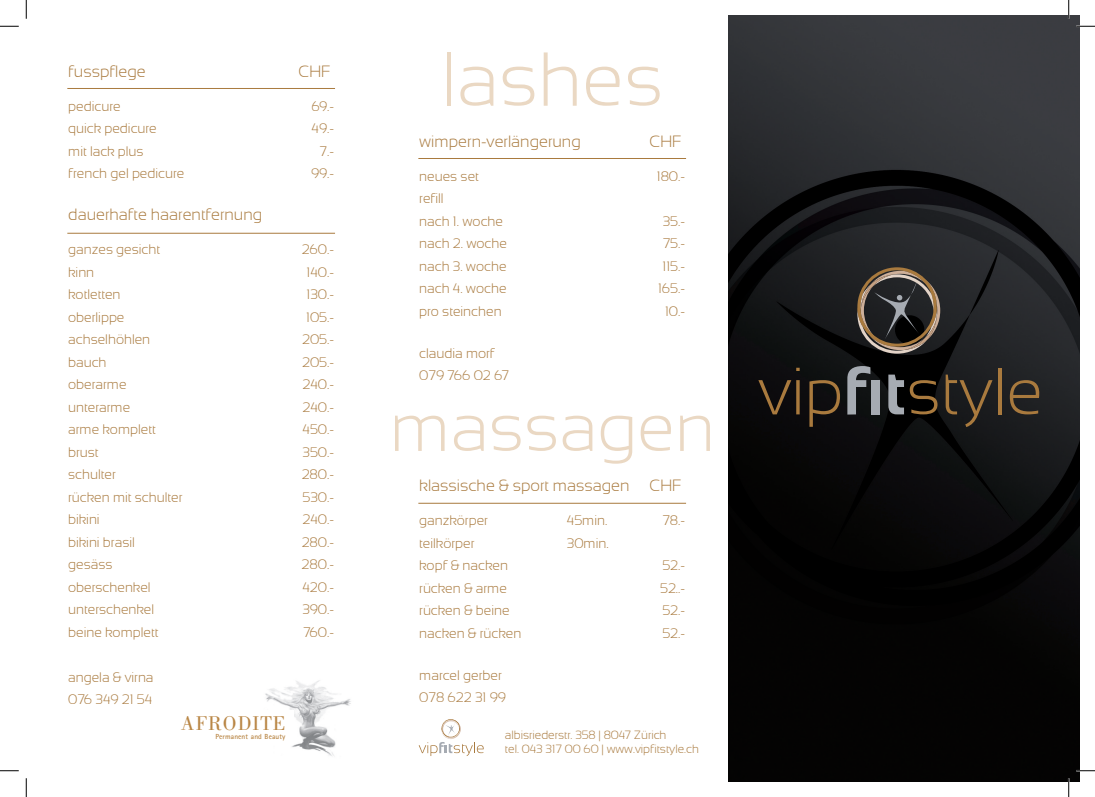
<style>
.page{position:relative;width:1095px;height:797px;background:#fff}
.page>*{position:absolute;margin:0;border:0;box-sizing:border-box;transform-origin:0 0}
.t1{font:300 76.25px "Sansation";color:#ead8c3}
.t2{font:300 68.75px "Sansation";color:#ead8c3}
.t3{font:20.62px "Bodoni";letter-spacing:.05em;color:#b98645}
.t4{font:300 16.25px "Sansation";color:#a97a3e}
.t5{font:300 13.75px/22.5px "Sansation";color:#a97a3e}
.t6{font:300 11.88px/14.2px "Sansation";color:#a97a3e}
.t7{font:700 7.38px "Rotis Sans Serif";letter-spacing:.015em;color:#b98645}
</style>
<div class="page">
<img style="left:728px;top:16px;width:351px;height:765px">
<svg style="left:758px;top:380px;width:33px;height:34px"></svg>
<hr style="left:796px;top:380px;width:3px;height:34px;background:#a97a3e">
<svg style="left:809px;top:380px;width:30px;height:47px"></svg>
<svg style="left:847px;top:366px;width:23px;height:48px"></svg>
<div style="left:871px;top:380px;width:9px;height:34px;background:#a6abb2"></div>
<svg style="left:888px;top:374px;width:15px;height:40px"></svg>
<svg style="left:909px;top:380px;width:28px;height:34px"></svg>
<svg style="left:945px;top:374px;width:47px;height:53px;background:#342c23"></svg>
<hr style="left:998px;top:368px;width:3px;height:46px;background:#a97a3e">
<svg style="left:1009px;top:380px;width:31px;height:34px"></svg>
<svg style="left:857px;top:267px;width:83px;height:86px;background:#48413a"></svg>
<svg style="left:418px;top:719px;width:66px;height:37px"></svg>
<hr style="left:67px;top:88px;width:268px;height:1px;background:#a97a3e">
<hr style="left:67px;top:233px;width:268px;height:1px;background:#a97a3e">
<img style="left:265px;top:680px;width:86px;height:76px">
<svg style="left:265px;top:710px;width:28px;height:34px"></svg>
<hr style="left:418px;top:158px;width:268px;height:1px;background:#a97a3e">
<hr style="left:418px;top:503px;width:268px;height:1px;background:#a97a3e">
<svg style="left:0;top:25px;width:19px;height:2px"></svg>
<svg style="left:1075px;top:25px;width:19px;height:2px"></svg>
<svg style="left:0;top:770px;width:19px;height:1px"></svg>
<svg style="left:1075px;top:770px;width:19px;height:1px"></svg>
<svg style="left:25px;top:0;width:2px;height:19px"></svg>
<svg style="left:25px;top:778px;width:2px;height:19px"></svg>
<svg style="left:1067px;top:0;width:2px;height:19px"></svg>
<svg style="left:1067px;top:778px;width:2px;height:19px"></svg>
<p class="t4" style="left:68px;top:62px;width:79px">fusspflege</p>
<p class="t4" style="left:298px;top:62px;width:34px">CHF</p>
<p class="t5" style="left:68px;top:95px;width:54px">pedicure</p>
<p class="t5" style="left:311px;top:95px;width:24px">69.-</p>
<p class="t5" style="left:68px;top:117px;width:90px">quick pedicure</p>
<p class="t5" style="left:311px;top:117px;width:24px">49.-</p>
<p class="t5" style="left:68px;top:140px;width:77px">mit lack plus</p>
<p class="t5" style="left:319px;top:140px;width:16px">7.-</p>
<p class="t5" style="left:68px;top:162px;width:118px">french gel pedicure</p>
<p class="t5" style="left:311px;top:162px;width:24px">99.-</p>
<p class="t4" style="left:68px;top:206px;width:195px">dauerhafte haarentfernung</p>
<p class="t5" style="left:68px;top:238px;width:93px">ganzes gesicht</p>
<p class="t5" style="left:301px;top:238px;width:34px">260.-</p>
<p class="t5" style="left:68px;top:261px;width:28px">kinn</p>
<p class="t5" style="left:306px;top:261px;width:29px">140.-</p>
<p class="t5" style="left:68px;top:283px;width:54px">kotletten</p>
<p class="t5" style="left:306px;top:283px;width:29px">130.-</p>
<p class="t5" style="left:68px;top:306px;width:58px">oberlippe</p>
<p class="t5" style="left:306px;top:306px;width:30px">105.-</p>
<p class="t5" style="left:68px;top:328px;width:84px">achselhöhlen</p>
<p class="t5" style="left:302px;top:328px;width:33px">205.-</p>
<p class="t5" style="left:68px;top:351px;width:40px">bauch</p>
<p class="t5" style="left:302px;top:351px;width:33px">205.-</p>
<p class="t5" style="left:68px;top:373px;width:60px">oberarme</p>
<p class="t5" style="left:302px;top:373px;width:33px">240.-</p>
<p class="t5" style="left:68px;top:396px;width:63px">unterarme</p>
<p class="t5" style="left:302px;top:396px;width:33px">240.-</p>
<p class="t5" style="left:68px;top:418px;width:89px">arme komplett</p>
<p class="t5" style="left:302px;top:418px;width:33px">450.-</p>
<p class="t5" style="left:68px;top:441px;width:32px">brust</p>
<p class="t5" style="left:302px;top:441px;width:33px">350.-</p>
<p class="t5" style="left:68px;top:463px;width:49px">schulter</p>
<p class="t5" style="left:301px;top:463px;width:34px">280.-</p>
<p class="t5" style="left:68px;top:486px;width:116px">rücken mit schulter</p>
<p class="t5" style="left:302px;top:486px;width:33px">530.-</p>
<p class="t5" style="left:68px;top:508px;width:33px">bikini</p>
<p class="t5" style="left:302px;top:508px;width:33px">240.-</p>
<p class="t5" style="left:68px;top:531px;width:68px">bikini brasil</p>
<p class="t5" style="left:301px;top:531px;width:34px">280.-</p>
<p class="t5" style="left:68px;top:553px;width:46px">gesäss</p>
<p class="t5" style="left:301px;top:553px;width:34px">280.-</p>
<p class="t5" style="left:68px;top:576px;width:84px">oberschenkel</p>
<p class="t5" style="left:302px;top:576px;width:33px">420.-</p>
<p class="t5" style="left:68px;top:598px;width:88px">unterschenkel</p>
<p class="t5" style="left:302px;top:598px;width:33px">390.-</p>
<p class="t5" style="left:68px;top:621px;width:92px">beine komplett</p>
<p class="t5" style="left:303px;top:621px;width:33px">760.-</p>
<p class="t5" style="left:68px;top:666px;width:87px">angela &amp; virna<br>076 349 21 54</p>
<h3 class="t3" style="left:181px;top:711px;width:106px">AFRODITE</h3>
<p class="t7" style="left:215px;top:732px;width:72px">Permanent and Beauty</p>
<h1 class="t1" style="left:441px;top:37px;width:223px">lashes</h1>
<p class="t4" style="left:419px;top:132px;width:163px">wimpern-verlängerung</p>
<p class="t4" style="left:649px;top:132px;width:34px">CHF</p>
<p class="t5" style="left:419px;top:165px;width:61px">neues set</p>
<p class="t5" style="left:656px;top:165px;width:30px">180.-</p>
<p class="t5" style="left:419px;top:187px;width:85px">refill<br>nach 1. woche</p>
<p class="t5" style="left:662px;top:210px;width:24px">35.-</p>
<p class="t5" style="left:419px;top:232px;width:89px">nach 2. woche</p>
<p class="t5" style="left:662px;top:232px;width:24px">75.-</p>
<p class="t5" style="left:419px;top:255px;width:89px">nach 3. woche</p>
<p class="t5" style="left:662px;top:255px;width:24px">115.-</p>
<p class="t5" style="left:419px;top:277px;width:89px">nach 4. woche</p>
<p class="t5" style="left:658px;top:277px;width:29px">165.-</p>
<p class="t5" style="left:419px;top:300px;width:84px">pro steinchen</p>
<p class="t5" style="left:665px;top:300px;width:22px">10.-</p>
<p class="t5" style="left:419px;top:342px;width:91px">claudia morf<br>079 766 02 67</p>
<h2 class="t2" style="left:390px;top:389px;width:326px">massagen</h2>
<p class="t4" style="left:419px;top:476px;width:264px">klassische &amp; sport massagen CHF</p>
<p class="t5" style="left:419px;top:509px;width:70px">ganzkörper</p>
<p class="t5" style="left:566px;top:509px;width:42px">45min.</p>
<p class="t5" style="left:662px;top:509px;width:24px">78.-</p>
<p class="t5" style="left:419px;top:531px;width:57px">teilkörper</p>
<p class="t5" style="left:566px;top:531px;width:43px">30min.</p>
<p class="t5" style="left:419px;top:554px;width:90px">kopf &amp; nacken</p>
<p class="t5" style="left:662px;top:554px;width:24px">52.-</p>
<p class="t5" style="left:419px;top:576px;width:89px">rücken &amp; arme</p>
<p class="t5" style="left:660px;top:576px;width:27px">52..-</p>
<p class="t5" style="left:419px;top:599px;width:92px">rücken &amp; beine</p>
<p class="t5" style="left:662px;top:599px;width:24px">52.-</p>
<p class="t5" style="left:419px;top:621px;width:103px">nacken &amp; rücken</p>
<p class="t5" style="left:662px;top:621px;width:24px">52.-</p>
<p class="t5" style="left:419px;top:663px;width:88px">marcel gerber<br>078 622 31 99</p>
<p class="t6" style="left:505px;top:727px;width:195px">albisriederstr. 358 | 8047 Zürich<br>tel. 043 317 00 60 | www.vipfitstyle.ch</p>
</div>
